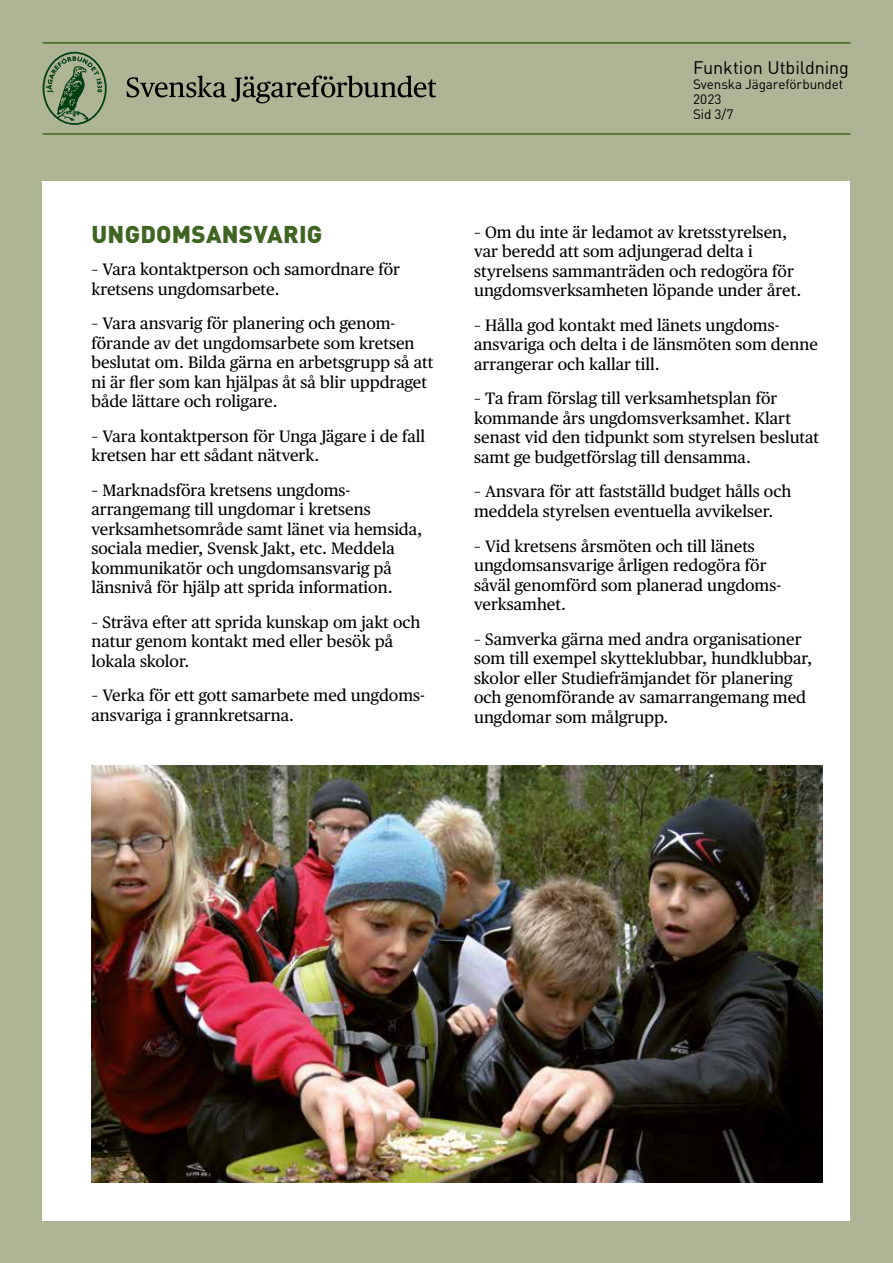
<style>
.page{position:relative;width:893px;height:1263px;background:#adb595}
.page>*{position:absolute;margin:0;border:0;box-sizing:border-box;transform-origin:0 0}
.t1{font:900 24px "DINOT";letter-spacing:.01em;color:#3f6522}
.t2{font:18px "DINOT";letter-spacing:-.005em;color:#000}
.t3{font:16.5px/19.5px "Publico Text";color:#000}
.t4{font:13.5px/15px "DINOT";letter-spacing:-.01em;color:#000}
</style>
<div class="page">
<hr style="left:43px;top:42px;width:807px;height:2px;background:#3f6522">
<svg style="left:43px;top:52px;width:64px;height:73px"></svg>
<svg style="left:127px;top:76px;width:309px;height:27px"></svg>
<div style="left:43px;top:181px;width:807px;height:1039px;background:#fff"></div>
<hr style="left:43px;top:133px;width:807px;height:2px;background:#3f6522">
<img style="left:91px;top:765px;width:732px;height:417px">
<p class="t2" style="left:693px;top:55px;width:157px">Funktion Utbildning</p>
<p class="t4" style="left:693px;top:76px;width:152px">Svenska Jägareförbundet<br>2023<br>Sid 3/7</p>
<h1 class="t1" style="left:92px;top:218px;width:232px">UNGDOMSANSVARIG</h1>
<p class="t3" style="left:91px;top:260px;width:310px">– Vara kontaktperson och samordnare för kretsens ungdomsarbete.</p>
<p class="t3" style="left:91px;top:314px;width:343px">– Vara ansvarig för planering och genom&shy;förande av det ungdomsarbete som kretsen beslutat om. Bilda gärna en arbetsgrupp så att ni är fler som kan hjälpas åt så blir uppdraget både lättare och roligare.</p>
<p class="t3" style="left:91px;top:426px;width:335px">– Vara kontaktperson för Unga Jägare i de fall kretsen har ett sådant nätverk.</p>
<p class="t3" style="left:91px;top:480px;width:332px">– Marknadsföra kretsens ungdoms&shy;arrangemang till ungdomar i kretsens verksamhetsområde samt länet via hemsida, sociala medier, Svensk Jakt, etc. Meddela kommunikatör och ungdomsansvarig på länsnivå för hjälp att sprida information.</p>
<p class="t3" style="left:91px;top:612px;width:330px">– Sträva efter att sprida kunskap om jakt och natur genom kontakt med eller besök på lokala skolor.</p>
<p class="t3" style="left:91px;top:686px;width:335px">– Verka för ett gott samarbete med ungdoms&shy;ansvariga i grannkretsarna.</p>
<p class="t3" style="left:474px;top:222px;width:329px">– Om du inte är ledamot av kretsstyrelsen, var beredd att som adjungerad delta i styrelsens sammanträden och redogöra för ungdomsverksamheten löpande under året.</p>
<p class="t3" style="left:474px;top:315px;width:345px">– Hålla god kontakt med länets ungdoms&shy;ansvariga och delta i de länsmöten som denne arrangerar och kallar till.</p>
<p class="t3" style="left:474px;top:389px;width:347px">– Ta fram förslag till verksamhetsplan för kommande års ungdomsverksamhet. Klart senast vid den tidpunkt som styrelsen beslutat samt ge budgetförslag till densamma.</p>
<p class="t3" style="left:474px;top:482px;width:319px">– Ansvara för att fastställd budget hålls och meddela styrelsen eventuella avvikelser.</p>
<p class="t3" style="left:474px;top:536px;width:308px">– Vid kretsens årsmöten och till länets ungdomsansvarige årligen redogöra för såväl genomförd som planerad ungdoms&shy;verksamhet.</p>
<p class="t3" style="left:474px;top:629px;width:340px">– Samverka gärna med andra organisationer som till exempel skytteklubbar, hundklubbar, skolor eller Studiefrämjandet för planering och genomförande av samarrangemang med ungdomar som målgrupp.</p>
</div>
